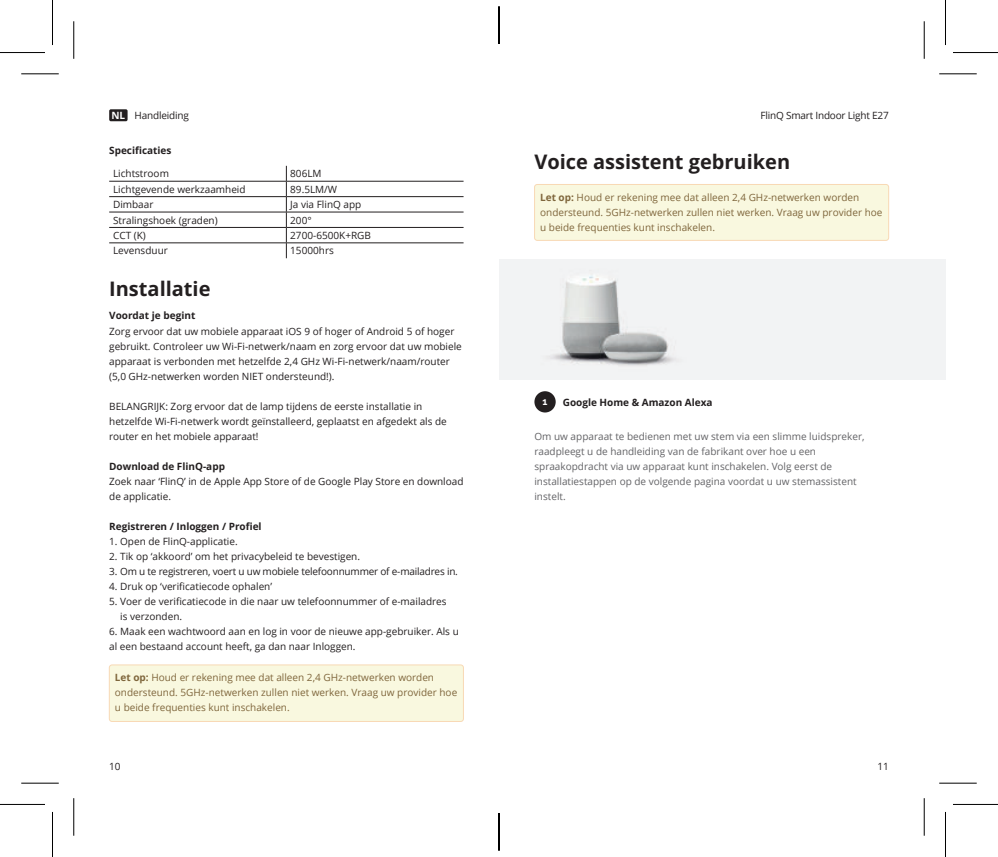
<style>
.page{position:relative;width:998px;height:857px;background:#fff}
.page>*{position:absolute;margin:0;border:0;box-sizing:border-box;transform-origin:0 0}
.t1{font:700 20px "Open Sans";color:#231f20}
.t2{font:10px/15px "Open Sans";color:#231f20}
.t3{font:10px/15px "Open Sans";color:#7f663c}
.t4{font:10px/15px "Open Sans";color:#636366}
.t5{font:10px "Open Sans";letter-spacing:-.02em;color:#231f20}
.t6{font:700 10px "Open Sans";color:#231f20}
.t7{font:700 10px "Raleway";color:#fff}
.s1{font-weight:700;color:#fff}
.s2{font-weight:700}
</style>
<div class="page">
<div style="left:109px;top:109px;width:19px;height:12px;background:#231f20;border-radius:2px"></div>
<hr style="left:109px;top:181px;width:177px;height:1px;background:#231f20">
<hr style="left:286px;top:181px;width:178px;height:1px;background:#231f20">
<hr style="left:109px;top:196px;width:177px;height:1px;background:#231f20">
<hr style="left:286px;top:196px;width:178px;height:1px;background:#231f20">
<hr style="left:109px;top:211px;width:177px;height:1px;background:#231f20">
<hr style="left:286px;top:211px;width:178px;height:1px;background:#231f20">
<hr style="left:109px;top:227px;width:177px;height:1px;background:#231f20">
<hr style="left:286px;top:227px;width:178px;height:1px;background:#231f20">
<hr style="left:109px;top:242px;width:177px;height:1px;background:#231f20">
<hr style="left:286px;top:242px;width:178px;height:1px;background:#231f20">
<svg style="left:286px;top:166px;width:1px;height:92px"></svg>
<div style="left:109px;top:664px;width:354px;height:57px;background:#f9f8df;border-radius:3px"></div>
<div style="left:109px;top:664px;width:355px;height:57px;border:1px solid #f8d9b5;border-radius:3px"></div>
<div style="left:499px;top:259px;width:446px;height:120px;background:#f2f3f4"></div>
<div style="left:534px;top:391px;width:22px;height:21px;background:#231f20;border-radius:50%"></div>
<div style="left:535px;top:184px;width:354px;height:56px;background:#f9f8df;border-radius:3px"></div>
<div style="left:534px;top:184px;width:355px;height:56px;border:1px solid #f8d9b5;border-radius:3px"></div>
<img style="left:549px;top:276px;width:127px;height:90px">
<hr style="left:21px;top:73px;width:38px;height:1px;background:#000">
<hr style="left:939px;top:73px;width:38px;height:1px;background:#000">
<hr style="left:21px;top:782px;width:38px;height:1px;background:#000">
<hr style="left:939px;top:782px;width:38px;height:1px;background:#000">
<hr style="left:73px;top:21px;width:1px;height:38px;background:#000">
<hr style="left:73px;top:797px;width:1px;height:38px;background:#000">
<hr style="left:924px;top:21px;width:1px;height:38px;background:#000">
<hr style="left:924px;top:797px;width:1px;height:38px;background:#000">
<hr style="left:0;top:52px;width:45px;height:1px;background:#000">
<hr style="left:953px;top:52px;width:45px;height:1px;background:#000">
<hr style="left:0;top:803px;width:45px;height:1px;background:#000">
<hr style="left:953px;top:803px;width:45px;height:1px;background:#000">
<hr style="left:52px;top:0;width:1px;height:45px;background:#000">
<hr style="left:52px;top:811px;width:1px;height:45px;background:#000">
<hr style="left:945px;top:0;width:1px;height:45px;background:#000">
<hr style="left:945px;top:811px;width:1px;height:45px;background:#000">
<svg style="left:498px;top:16px;width:1px;height:28px"></svg>
<svg style="left:498px;top:813px;width:1px;height:28px"></svg>
<hr style="left:499px;top:6px;width:1px;height:38px;background:#000">
<hr style="left:499px;top:812px;width:1px;height:38px;background:#000">
<p class="t5" style="left:111px;top:108px;width:79px"><span class="s1">NL</span> Handleiding</p>
<p class="t5" style="left:761px;top:111px;width:130px">FlinQ Smart Indoor Light E27</p>
<p class="t6" style="left:109px;top:144px;width:64px">Specificaties</p>
<p class="t2" style="left:113px;top:167px;width:57px">Lichtstroom</p>
<p class="t2" style="left:290px;top:167px;width:33px">806LM</p>
<p class="t2" style="left:113px;top:181px;width:134px">Lichtgevende werkzaamheid</p>
<p class="t2" style="left:290px;top:181px;width:48px">89.5LM/W</p>
<p class="t2" style="left:113px;top:198px;width:42px">Dimbaar</p>
<p class="t2" style="left:290px;top:198px;width:73px">Ja via FlinQ app</p>
<p class="t2" style="left:113px;top:213px;width:106px">Stralingshoek (graden)</p>
<p class="t2" style="left:290px;top:213px;width:23px">200°</p>
<p class="t2" style="left:113px;top:229px;width:34px">CCT (K)</p>
<p class="t2" style="left:290px;top:229px;width:82px">2700-6500K+RGB</p>
<p class="t2" style="left:113px;top:244px;width:56px">Levensduur</p>
<p class="t2" style="left:290px;top:244px;width:45px">15000hrs</p>
<h1 class="t1" style="left:534px;top:154px;width:257px">Voice assistent gebruiken</h1>
<p class="t3" style="left:540px;top:189px;width:344px"><span class="s2">Let op:</span> Houd er rekening mee dat alleen 2,4 GHz-netwerken worden ondersteund. 5GHz-netwerken zullen niet werken. Vraag uw provider hoe u beide frequenties kunt inschakelen.</p>
<h1 class="t1" style="left:109px;top:280px;width:103px">Installatie</h1>
<p class="t6" style="left:109px;top:312px;width:88px">Voordat je begint</p>
<p class="t2" style="left:109px;top:323px;width:354px">Zorg ervoor dat uw mobiele apparaat iOS 9 of hoger of Android 5 of hoger gebruikt. Controleer uw Wi-Fi-netwerk/naam en zorg ervoor dat uw mobiele apparaat is verbonden met hetzelfde 2,4 GHz Wi-Fi-netwerk/naam/router (5,0 GHz-netwerken worden NIET ondersteund!).</p>
<p class="t2" style="left:109px;top:398px;width:339px">BELANGRIJK: Zorg ervoor dat de lamp tijdens de eerste installatie in hetzelfde Wi-Fi-netwerk wordt geïnstalleerd, geplaatst en afgedekt als de router en het mobiele apparaat!</p>
<p class="t6" style="left:109px;top:462px;width:117px">Download de FlinQ-app</p>
<p class="t2" style="left:109px;top:473px;width:356px">Zoek naar ‘FlinQ’ in de Apple App Store of de Google Play Store en download de applicatie.</p>
<p class="t6" style="left:109px;top:519px;width:154px">Registreren / Inloggen / Profiel</p>
<p class="t2" style="left:109px;top:534px;width:130px">1. Open de FlinQ-applicatie.</p>
<p class="t2" style="left:109px;top:549px;width:252px">2. Tik op ‘akkoord’ om het privacybeleid te bevestigen.</p>
<p class="t5" style="left:109px;top:567px;width:350px">3. Om u te registreren, voert u uw mobiele telefoonnummer of e-mailadres in.</p>
<p class="t2" style="left:109px;top:578px;width:164px">4. Druk op ‘verificatiecode ophalen’</p>
<p class="t2" style="left:120px;top:593px;width:328px;text-indent:-11px">5. Voer de verificatiecode in die naar uw telefoonnummer of e-mailadres is verzonden.</p>
<p class="t2" style="left:109px;top:624px;width:351px">6. Maak een wachtwoord aan en log in voor de nieuwe app-gebruiker. Als u al een bestaand account heeft, ga dan naar Inloggen.</p>
<p class="t3" style="left:115px;top:669px;width:344px"><span class="s2">Let op:</span> Houd er rekening mee dat alleen 2,4 GHz-netwerken worden ondersteund. 5GHz-netwerken zullen niet werken. Vraag uw provider hoe u beide frequenties kunt inschakelen.</p>
<p class="t7" style="left:543px;top:397px;width:6px">1</p>
<p class="t6" style="left:563px;top:398px;width:151px">Google Home &amp; Amazon Alexa</p>
<p class="t4" style="left:534px;top:429px;width:332px">Om uw apparaat te bedienen met uw stem via een slimme luidspreker, raadpleegt u de handleiding van de fabrikant over hoe u een spraakopdracht via uw apparaat kunt inschakelen. Volg eerst de installatiestappen op de volgende pagina voordat u uw stemassistent instelt.</p>
<p class="t2" style="left:109px;top:759px;width:13px">10</p>
<p class="t2" style="left:877px;top:759px;width:13px">11</p>
</div>
